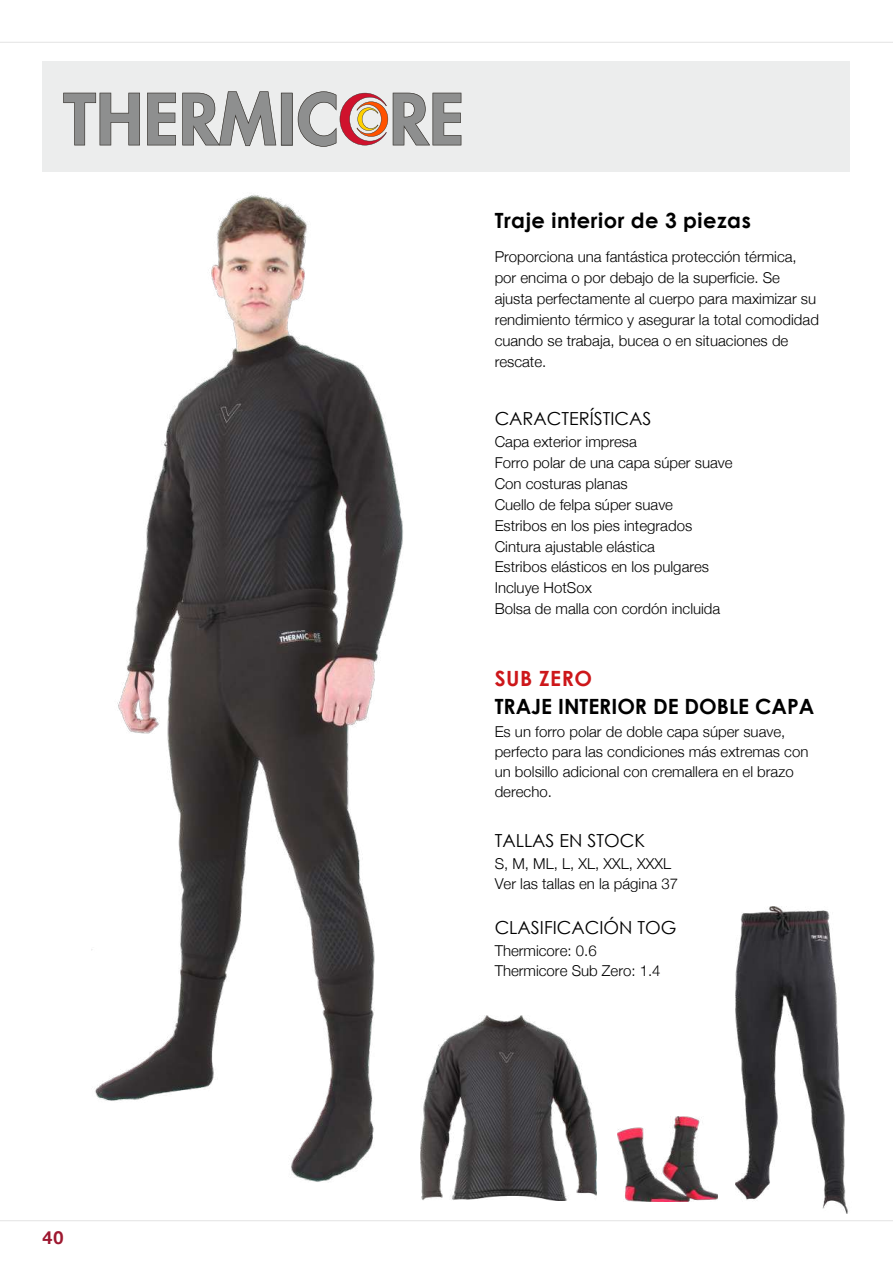
<style>
.page{position:relative;width:893px;height:1263px;background:#fff}
.page>*{position:absolute;margin:0;border:0;box-sizing:border-box;transform-origin:0 0}
.t1{font:700 21px "Century Gothic";color:#000}
.t2{font:700 21px "Century Gothic";letter-spacing:.025em;color:#000}
.t3{font:700 21px "Century Gothic";letter-spacing:.025em;color:#cd171a}
.t4{font:18px "Century Gothic";color:#000}
.t5{font:700 18px "Helvetica Neue";color:#9e1830}
.t6{font:300 15px/20.9px "Helvetica Neue";color:#000}
</style>
<div class="page">
<svg style="left:0;top:42px;width:893px;height:1px"></svg>
<svg style="left:0;top:1220px;width:893px;height:1px"></svg>
<img style="left:92px;top:194px;width:311px;height:988px">
<div style="left:43px;top:62px;width:807px;height:110px;background:#eceded"></div>
<img style="left:736px;top:907px;width:112px;height:306px">
<img style="left:420px;top:1015px;width:176px;height:185px">
<img style="left:617px;top:1116px;width:100px;height:86px">
<svg style="left:63px;top:93px;width:77px;height:52px"></svg>
<svg style="left:147px;top:93px;width:29px;height:52px"></svg>
<svg style="left:182px;top:91px;width:279px;height:56px"></svg>
<p class="t5" style="left:43px;top:1224px;width:22px">40</p>
<h1 class="t2" style="left:495px;top:205px;width:258px">Traje interior de 3 piezas</h1>
<p class="t6" style="left:495px;top:245px;width:326px">Proporciona una fantástica protección térmica, por encima o por debajo de la superficie. Se ajusta perfectamente al cuerpo para maximizar su rendimiento térmico y asegurar la total comodidad cuando se trabaja, bucea o en situaciones de rescate.</p>
<p class="t4" style="left:495px;top:406px;width:158px">CARACTERÍSTICAS</p>
<p class="t6" style="left:495px;top:430px;width:239px">Capa exterior impresa<br>Forro polar de una capa súper suave<br>Con costuras planas<br>Cuello de felpa súper suave<br>Estribos en los pies integrados<br>Cintura ajustable elástica<br>Estribos elásticos en los pulgares<br>Incluye HotSox<br>Bolsa de malla con cordón incluida</p>
<h1 class="t3" style="left:495px;top:662px;width:99px">SUB ZERO</h1>
<h1 class="t1" style="left:495px;top:690px;width:321px">TRAJE INTERIOR DE DOBLE CAPA</h1>
<p class="t6" style="left:495px;top:720px;width:315px;line-height:20.1px">Es un forro polar de doble capa súper suave, perfecto para las condiciones más extremas con un bolsillo adicional con cremallera en el brazo derecho.</p>
<p class="t4" style="left:495px;top:828px;width:152px">TALLAS EN STOCK</p>
<p class="t6" style="left:495px;top:852px;width:185px">S, M, ML, L, XL, XXL, XXXL<br>Ver las tallas en la página 37</p>
<p class="t4" style="left:495px;top:915px;width:183px">CLASIFICACIÓN TOG</p>
<p class="t6" style="left:495px;top:940px;width:167px">Thermicore: 0.6<br>Thermicore Sub Zero: 1.4</p>
</div>
